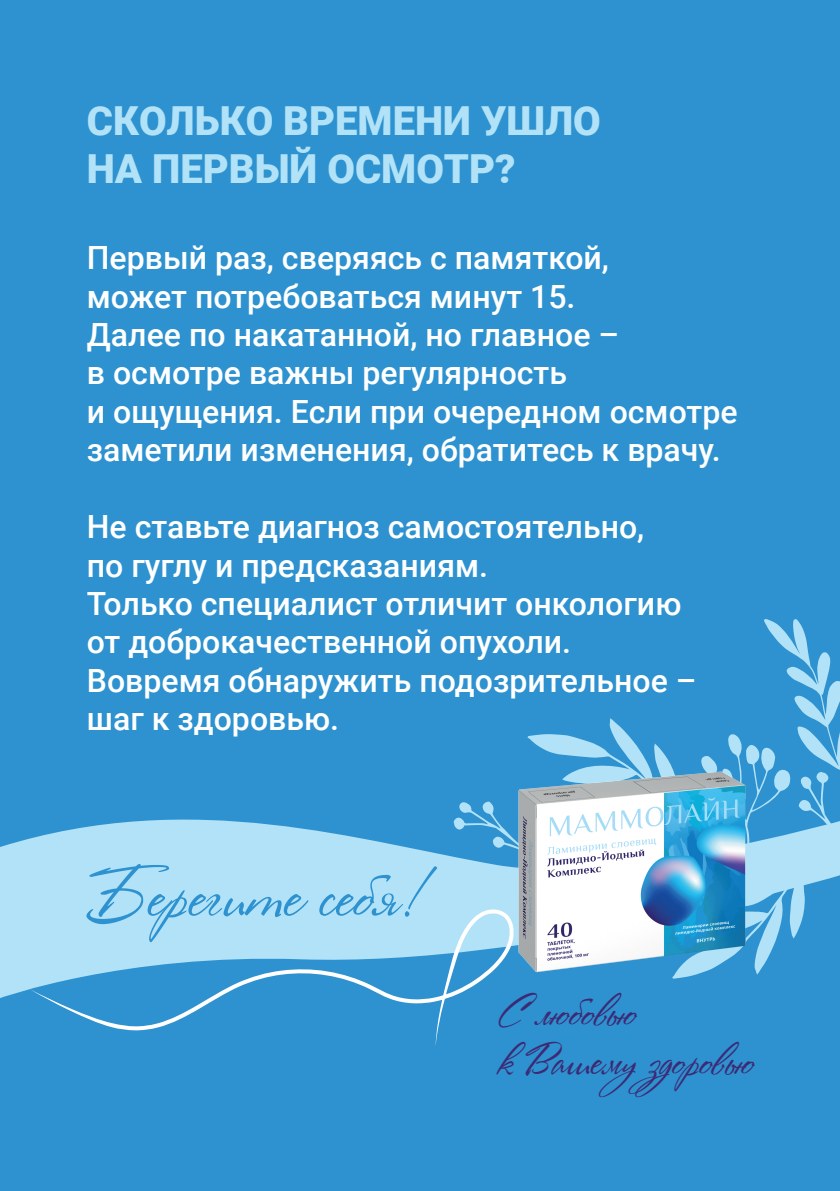
<style>
.page{position:relative;width:840px;height:1191px;background:#fff}
.page>*{position:absolute;margin:0;border:0;box-sizing:border-box;transform-origin:0 0}
.t1{font:64px "Rosa Marena";color:#2d92cf}
.t2{font:41.2px/49.4px "Rosa Marena";color:#3d2a75}
.t3{font:900 40px/48px "Roboto";color:#b1e2f7}
.t4{font:500 32px/38.4px "Roboto";color:#fff}
</style>
<div class="page">
<div style="left:0;top:0;width:839px;height:1191px;background:#2d92cf"></div>
<svg style="left:527px;top:619px;width:312px;height:167px"></svg>
<svg style="left:0;top:786px;width:839px;height:212px;fill:#b1e2f7"></svg>
<svg style="left:30px;top:909px;width:483px;height:137px"></svg>
<img style="left:513px;top:770px;width:235px;height:204px">
<p class="t3" style="left:87px;top:95px;width:515px">СКОЛЬКО ВРЕМЕНИ УШЛО<br>НА ПЕРВЫЙ ОСМОТР?</p>
<p class="t4" style="left:87px;top:237px;width:652px">Первый раз, сверяясь с памяткой,<br>может потребоваться минут 15.<br>Далее по накатанной, но главное –<br>в осмотре важны регулярность<br>и ощущения. Если при очередном осмотре заметили изменения, обратитесь к врачу.</p>
<p class="t4" style="left:87px;top:506px;width:611px">Не ставьте диагноз самостоятельно,<br>по гуглу и предсказаниям.<br>Только специалист отличит онкологию от доброкачественной опухоли.<br>Вовремя обнаружить подозрительное – шаг к здоровью.</p>
<h1 class="t1" style="left:87px;top:856px;width:331px">Берегите себя!</h1>
<p class="t2" style="left:497px;top:986px;width:257px">С любовью<br>к Вашемуздоровью</p>
</div>
